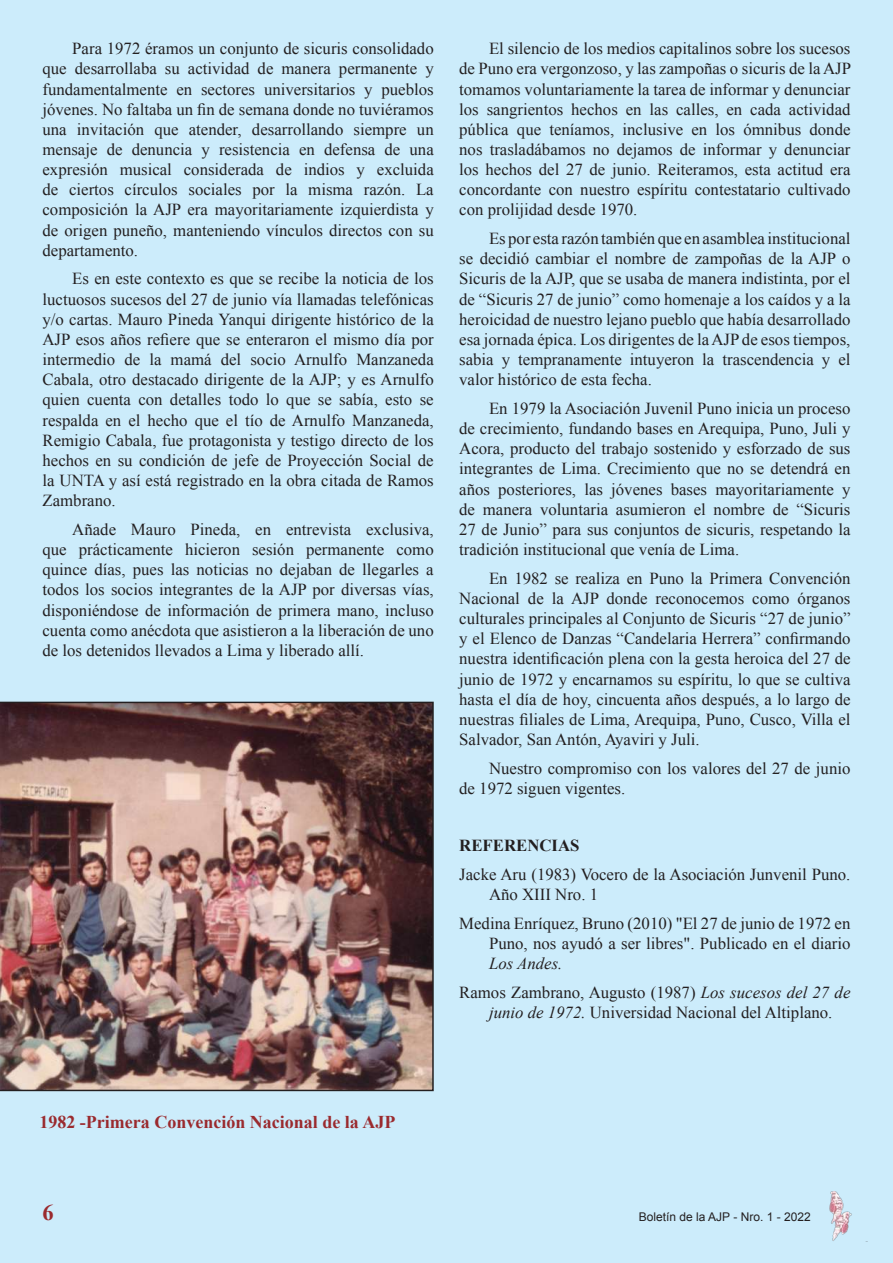
<style>
.page{position:relative;width:893px;height:1263px;background:#ccecfb}
.page>*{position:absolute;margin:0;border:0;box-sizing:border-box;transform-origin:0 0}
.t1{font:700 22.5px "Times New Roman";color:#9a2a2e}
.t2{font:700 18px "Times New Roman";color:#9a2a2e}
.t3{font:16.8px/20.1px "Times New Roman";color:#231f20;text-align:justify}
.t4{font:700 16.8px "Times New Roman";color:#231f20}
.t5{font:12px "Arial";color:#231f20}
.s1{font-style:italic}
</style>
<div class="page">
<img style="left:829px;top:1192px;width:23px;height:49px">
<img style="left:0;top:702px;width:434px;height:389px">
<p class="t3" style="left:43px;top:38px;width:393px;text-indent:30px">Para 1972 éramos un conjunto de sicuris consolidado que desarrollaba su actividad de manera permanente y fundamentalmente en sectores universitarios y pueblos jóvenes. No faltaba un fin de semana donde no tuviéramos una invitación que atender, desarrollando siempre un mensaje de denuncia y resistencia en defensa de una expresión musical considerada de indios y excluida de ciertos círculos sociales por la misma razón. La composición la AJP era mayoritariamente izquierdista y de origen puneño, manteniendo vínculos directos con su departamento.</p>
<p class="t3" style="left:43px;top:269px;width:393px;text-indent:30px">Es en este contexto es que se recibe la noticia de los luctuosos sucesos del 27 de junio vía llamadas telefónicas y/o cartas. Mauro Pineda Yanqui dirigente histórico de la AJP esos años refiere que se enteraron el mismo día por intermedio de la mamá del socio Arnulfo Manzaneda Cabala, otro destacado dirigente de la AJP; y es Arnulfo quien cuenta con detalles todo lo que se sabía, esto se respalda en el hecho que el tío de Arnulfo Manzaneda, Remigio Cabala, fue protagonista y testigo directo de los hechos en su condición de jefe de Proyección Social de la UNTA y así está registrado en la obra citada de Ramos Zambrano.</p>
<p class="t3" style="left:43px;top:519px;width:393px;text-indent:30px">Añade Mauro Pineda, en entrevista exclusiva, que prácticamente hicieron sesión permanente como quince días, pues las noticias no dejaban de llegarles a todos los socios integrantes de la AJP por diversas vías, disponiéndose de información de primera mano, incluso cuenta como anécdota que asistieron a la liberación de uno de los detenidos llevados a Lima y liberado allí.</p>
<p class="t3" style="left:459px;top:38px;width:393px;text-indent:30px">El silencio de los medios capitalinos sobre los sucesos de Puno era vergonzoso, y las zampoñas o sicuris de la AJP tomamos voluntariamente la tarea de informar y denunciar los sangrientos hechos en las calles, en cada actividad pública que teníamos, inclusive en los ómnibus donde nos trasladábamos no dejamos de informar y denunciar los hechos del 27 de junio. Reiteramos, esta actitud era concordante con nuestro espíritu contestatario cultivado con prolijidad desde 1970.</p>
<p class="t3" style="left:459px;top:228px;width:393px;text-indent:30px">Es por esta razón también que en asamblea institucional se decidió cambiar el nombre de zampoñas de la AJP o Sicuris de la AJP, que se usaba de manera indistinta, por el de “Sicuris 27 de junio” como homenaje a los caídos y a la heroicidad de nuestro lejano pueblo que había desarrollado esa jornada épica. Los dirigentes de la AJP de esos tiempos, sabia y tempranamente intuyeron la trascendencia y el valor histórico de esta fecha.</p>
<p class="t3" style="left:459px;top:398px;width:393px;text-indent:30px">En 1979 la Asociación Juvenil Puno inicia un proceso de crecimiento, fundando bases en Arequipa, Puno, Juli y Acora, producto del trabajo sostenido y esforzado de sus integrantes de Lima. Crecimiento que no se detendrá en años posteriores, las jóvenes bases mayoritariamente y de manera voluntaria asumieron el nombre de “Sicuris 27 de Junio” para sus conjuntos de sicuris, respetando la tradición institucional que venía de Lima.</p>
<p class="t3" style="left:459px;top:568px;width:393px;text-indent:30px">En 1982 se realiza en Puno la Primera Convención Nacional de la AJP donde reconocemos como órganos culturales principales al Conjunto de Sicuris “27 de junio” y el Elenco de Danzas “Candelaria Herrera” confirmando nuestra identificación plena con la gesta heroica del 27 de junio de 1972 y encarnamos su espíritu, lo que se cultiva hasta el día de hoy, cincuenta años después, a lo largo de nuestras filiales de Lima, Arequipa, Puno, Cusco, Villa el Salvador, San Antón, Ayaviri y Juli.</p>
<p class="t3" style="left:459px;top:758px;width:393px;text-indent:30px">Nuestro compromiso con los valores del 27 de junio de 1972 siguen vigentes.</p>
<p class="t4" style="left:459px;top:834px;width:122px">REFERENCIAS</p>
<p class="t3" style="left:489px;top:864px;width:363px;text-indent:-30px">Jacke Aru (1983) Vocero de la Asociación Junvenil Puno.<br>Año XIII Nro. 1</p>
<p class="t3" style="left:459px;top:913px;width:393px;text-align:right">Medina Enríquez, Bruno (2010) "El 27 de junio de 1972 en<br>Puno, nos ayudó a ser libres". Publicado en el diario</p>
<p class="t3" style="left:459px;top:949px;width:393px;line-height:28.7px;text-indent:30px"><span class="s1">Los Andes.<br></span>Ramos Zambrano, Augusto (1987) <span class="s1">Los sucesos del 27 de</span></p>
<p class="t3" style="left:489px;top:1002px;width:345px"><span class="s1">junio de 1972.</span> Universidad Nacional del Altiplano.</p>
<p class="t2" style="left:39px;top:1109px;width:357px">1982 -Primera Convención Nacional de la AJP</p>
<h1 class="t1" style="left:43px;top:1197px;width:13px">6</h1>
<p class="t5" style="left:639px;top:1208px;width:173px">Boletín de la AJP - Nro. 1 - 2022</p>
</div>
